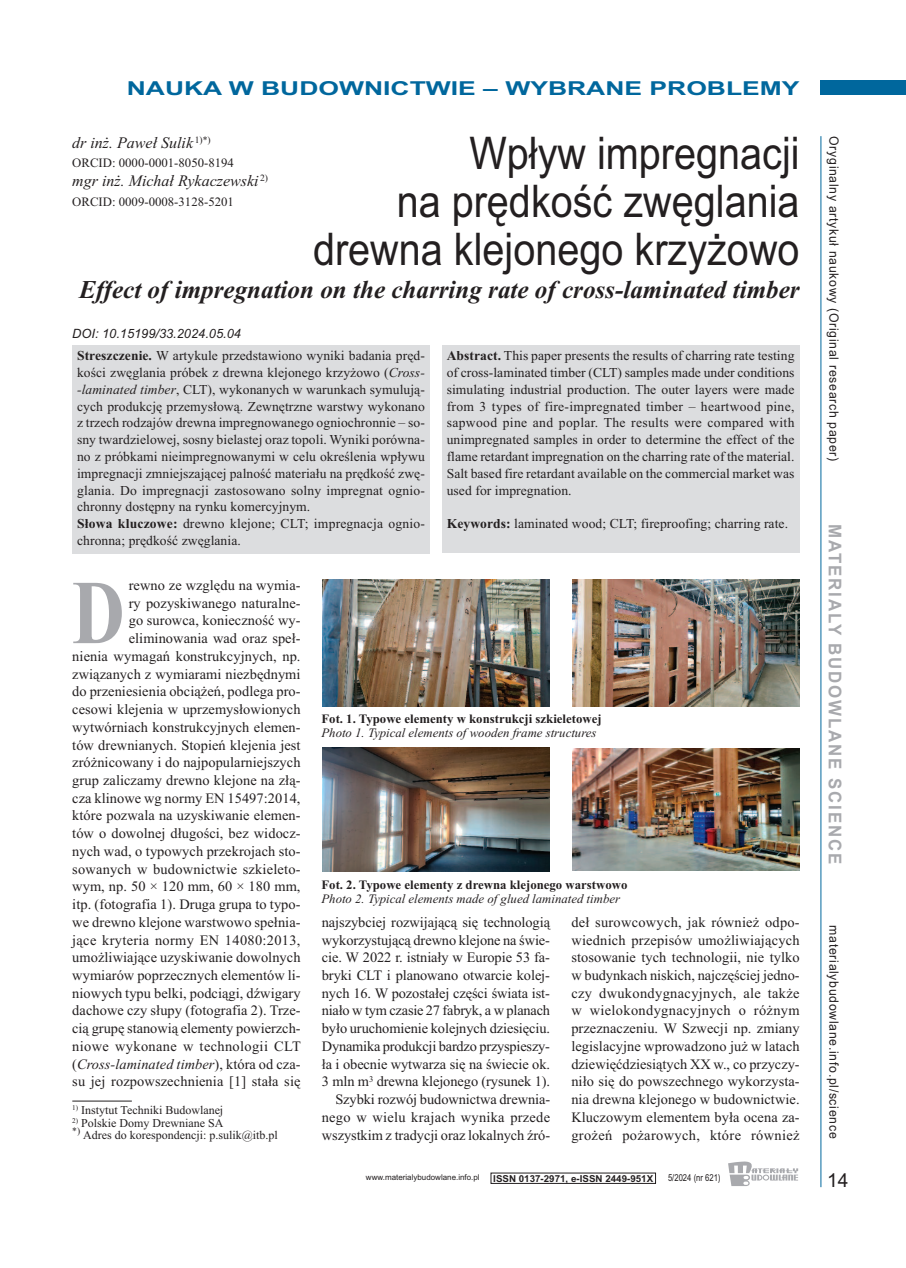
<style>
.page{position:relative;width:906px;height:1268px;background:#fff}
.page>*{position:absolute;margin:0;border:0;box-sizing:border-box;transform-origin:0 0}
.t1{font:700 91.05px "Times New Roman";color:#a8a9ad;scale:.8 1}
.t2{font:45px/48px "Arial";color:#231f20;text-align:right;scale:.88 1}
.t3{font:italic 700 25.65px "Times New Roman";color:#231f20}
.t4{font:700 19.2px "Arial";color:#00679d;scale:1.38 1}
.t5{font:19.2px "Arial";color:#231f20}
.t6{font:700 17.55px "Arial";letter-spacing:.11em;color:#a8a9ad;scale:.96 1}
.t7{font:italic 16.05px "Times New Roman";color:#231f20}
.t8{font:14.4px/17.7px "Times New Roman";letter-spacing:.005em;color:#231f20;text-align:right}
.t9{font:13.65px/16.8px "Times New Roman";letter-spacing:.005em;color:#231f20}
.t10{font:italic 12.75px "Times New Roman";color:#231f20}
.t11{font:700 12.75px "Times New Roman";color:#231f20}
.t12{font:12.75px "Arial";letter-spacing:.055em;color:#231f20;scale:.96 1}
.t13{font:12.75px "Times New Roman";color:#231f20}
.t14{font:italic 12.75px "Arial";color:#231f20}
.t15{font:12px/12.8px "Times New Roman";color:#231f20}
.t16{font:700 9.6px "Arial";color:#231f20}
.t17{font:9.6px "Arial";color:#231f20;scale:.8 1}
.t18{font:7.95px "Arial";color:#231f20}
.s1{font-weight:700}
.s2{font-style:italic}
</style>
<div class="page">
<div style="left:821px;top:81px;width:85px;height:14px;background:#00679d"></div>
<hr style="left:820px;top:136px;width:1px;height:1050px;background:#00679d">
<svg style="left:728px;top:1161px;width:70px;height:24px"></svg>
<hr style="left:72px;top:1100px;width:60px;height:1px;background:#231f20">
<div style="left:72px;top:345px;width:357px;height:208px;background:#dcdddf"></div>
<div style="left:442px;top:345px;width:357px;height:207px;background:#dcdddf"></div>
<img style="left:322px;top:579px;width:227px;height:127px">
<img style="left:572px;top:579px;width:227px;height:127px">
<img style="left:322px;top:747px;width:227px;height:124px">
<img style="left:572px;top:748px;width:227px;height:121px">
<h3 class="t4" style="left:127px;top:77px;width:489px">NAUKA W BUDOWNICTWIE – WYBRANE PROBLEMY</h3>
<p class="t7" style="left:72px;top:133px;width:140px">dr inż. Paweł Sulik <sup>1)*)</sup></p>
<p class="t13" style="left:72px;top:155px;width:163px">ORCID: 0000-0001-8050-8194</p>
<p class="t7" style="left:72px;top:171px;width:197px">mgr inż. Michał Rykaczewski <sup>2)</sup></p>
<p class="t13" style="left:72px;top:194px;width:163px">ORCID: 0009-0008-3128-5201</p>
<h2 class="t2" style="left:313px;top:129px;width:554px">Wpływ impregnacji<br>na prędkość zwęglania drewna klejonego krzyżowo</h2>
<h3 class="t3" style="left:79px;top:274px;width:722px">Effect of impregnation on the charring rate of cross-laminated timber</h3>
<p class="t14" style="left:72px;top:326px;width:170px">DOI: 10.15199/33.2024.05.04</p>
<p class="t9" style="left:77px;top:347px;width:349px"><span class="s1">Streszczenie.</span> W artykule przedstawiono wyniki badania pręd&shy;kości zwęglania próbek z drewna klejonego krzyżowo (<span class="s2">Cross--laminated timber</span>, CLT), wykonanych w warunkach symulują&shy;cych produkcję przemysłową. Zewnętrzne warstwy wykonano z trzech rodzajów drewna impregnowanego ogniochronnie – so&shy;sny twardzielowej, sosny bielastej oraz topoli. Wyniki porówna&shy;no z próbkami nieimpregnowanymi w celu określenia wpływu impregnacji zmniejszającej palność materiału na prędkość zwę&shy;glania. Do impregnacji zastosowano solny impregnat ognio&shy;chronny dostępny na rynku komercyjnym.<br><span class="s1">Słowa kluczowe:</span> drewno klejone; CLT; impregnacja ognio&shy;chronna; prędkość zwęglania.</p>
<p class="t9" style="left:447px;top:347px;width:349px;text-align:justify"><span class="s1">Abstract.</span> This paper presents the results of charring rate testing of cross-laminated timber (CLT) samples made under conditions simulating industrial production. The outer layers were made from 3 types of fire-impregnated timber – heartwood pine, sapwood pine and poplar. The results were compared with unimpregnated samples in order to determine the effect of the flame retardant impregnation on the charring rate of the material.<br>Salt based fire retardant available on the commercial market was used for impregnation.</p>
<p class="t9" style="left:447px;top:515px;width:343px"><span class="s1">Keywords:</span> laminated wood; CLT; fireproofing; charring rate.</p>
<p class="t8" style="left:72px;top:576px;width:230px">rewno ze względu na wymia-<br>ry pozyskiwanego naturalne-<br>go surowca, konieczność wy&shy;eliminowania wad oraz speł-<br>nienia wymagań konstrukcyjnych, np. związanych z wymiarami niezbędnymi do przeniesienia obciążeń, podlega pro&shy;cesowi klejenia w uprzemysłowionych wytwórniach konstrukcyjnych elemen&shy;tów drewnianych. Stopień klejenia jest zróżnicowany i do najpopularniejszych grup zaliczamy drewno klejone na złą&shy;cza klinowe wg normy EN 15497:2014, które pozwala na uzyskiwanie elemen&shy;tów o dowolnej długości, bez widocz&shy;nych wad, o typowych przekrojach sto&shy;sowanych w budownictwie szkieleto&shy;wym, np. 50 × 120 mm, 60 × 180 mm, itp. (fotografia 1). Druga grupa to typo&shy;we drewno klejone warstwowo spełnia&shy;jące kryteria normy EN 14080:2013, umożliwiające uzyskiwanie dowolnych wymiarów poprzecznych elementów li&shy;niowych typu belki, podciągi, dźwigary dachowe czy słupy (fotografia 2). Trze&shy;cią grupę stanowią elementy powierzch&shy;niowe wykonane w technologii CLT (<span class="s2">Cross-laminated timber</span>), która od cza&shy;su jej rozpowszechnienia [1] stała się</p>
<h1 class="t1" style="left:72px;top:558px;width:67px">D</h1>
<p class="t15" style="left:72px;top:1102px;width:152px"><sup>1)</sup> Instytut Techniki Budowlanej</p>
<p class="t15" style="left:72px;top:1115px;width:207px"><sup>2)</sup> Polskie Domy Drewniane SA<br><sup>*)</sup> Adres do korespondencji: p.sulik@itb.pl</p>
<p class="t11" style="left:321px;top:711px;width:282px">Fot. 1. Typowe elementy w konstrukcji szkieletowej</p>
<p class="t10" style="left:321px;top:725px;width:276px">Photo 1. Typical elements of wooden frame structures</p>
<p class="t11" style="left:321px;top:877px;width:307px">Fot. 2. Typowe elementy z drewna klejonego warstwowo</p>
<p class="t10" style="left:321px;top:891px;width:300px">Photo 2. Typical elements made of glued laminated timber</p>
<p class="t8" style="left:322px;top:912px;width:230px">najszybciej rozwijającą się technologią wykorzystującą drewno klejone na świe&shy;cie. W 2022 r. istniały w Europie 53 fa&shy;bryki CLT i planowano otwarcie kolej&shy;nych 16. W pozostałej części świata ist&shy;niało w tym czasie 27 fabryk, a w planach było uruchomienie kolejnych dziesięciu.<br>Dynamika produkcji bardzo przyspieszy&shy;ła i obecnie wytwarza się na świecie ok.<br>3 mln m<sup>3</sup> drewna klejonego (rysunek 1).<br>Szybki rozwój budownictwa drewnia&shy;nego w wielu krajach wynika przede wszystkim z tradycji oraz lokalnych źró-</p>
<p class="t8" style="left:571px;top:912px;width:230px;text-align:justify">deł surowcowych, jak również odpo&shy;wiednich przepisów umożliwiających stosowanie tych technologii, nie tylko w budynkach niskich, najczęściej jedno&shy;czy dwukondygnacyjnych, ale także w wielokondygnacyjnych o różnym przeznaczeniu. W Szwecji np. zmiany legislacyjne wprowadzono już w latach dziewięćdziesiątych XX w., co przyczy&shy;niło się do powszechnego wykorzysta&shy;nia drewna klejonego w budownictwie.<br>Kluczowym elementem była ocena za&shy;grożeń pożarowych, które również</p>
<p class="t18" style="left:366px;top:1172px;width:115px">www.materialybudowlane.info.pl</p>
<p class="t16" style="left:493px;top:1172px;width:161px">ISSN 0137-2971, e-ISSN 2449-951X</p>
<p class="t17" style="left:668px;top:1171px;width:67px">5/2024 (nr 621)</p>
<p class="t12" style="left:841px;top:136px;width:340px;rotate:90deg">Oryginalny artykuł naukowy (Original research paper)</p>
<p class="t6" style="left:845px;top:524px;width:356px;rotate:90deg">MATERIALY BUDOWLANE SCIENCE</p>
<p class="t12" style="left:841px;top:925px;width:223px;rotate:90deg">materialybudowlane.info.pl/science</p>
<h3 class="t5" style="left:827px;top:1168px;width:23px">14</h3>
</div>
